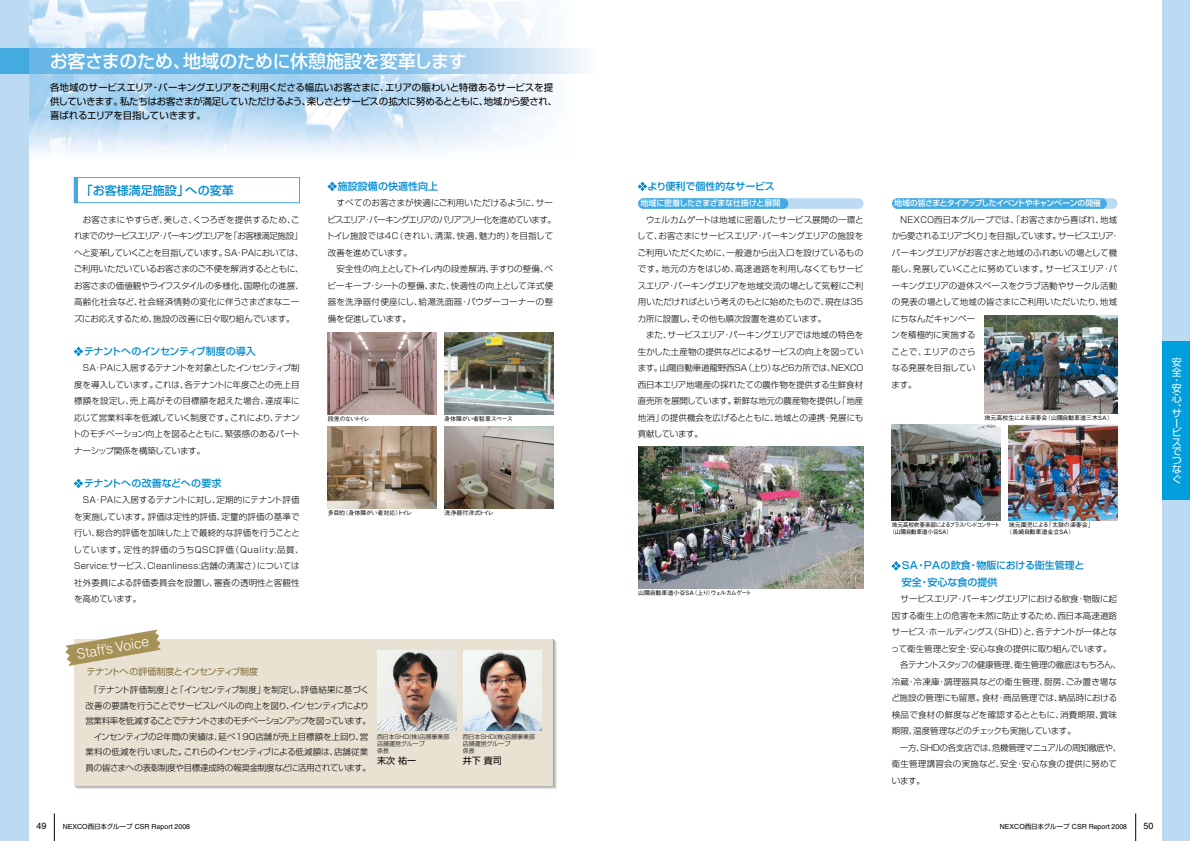
<style>
.page{position:relative;width:1190px;height:841px;background:#fff}
.page>*{position:absolute;margin:0;border:0;box-sizing:border-box;transform-origin:0 0}
.t1{font:500 18px "Shin Go";letter-spacing:-.01em;color:#fff}
.t2{font:300 14px "Helvetica";color:#fff}
.t3{font:500 12px "Shin Go";color:#0089cf}
.t4{font:500 10px/16.5px "Shin Go";color:#0089cf}
.t5{font:500 10px "Shin Go";letter-spacing:-.02em;color:#0089cf}
.t6{font:10px/9.5px "Shin Go";color:#fff}
.t7{font:9.5px/14px "Shin Go";letter-spacing:-.03em;color:#000}
.t8{font:9px "Shin Go";letter-spacing:-.03em;color:#816e3c}
.t9{font:9px "Shin Go";color:#000}
.t10{font:9px "Helvetica";color:#000}
.t11{font:300 8.5px/16.5px "Shin Go";letter-spacing:-.01em;color:#000}
.t12{font:300 8.5px/15.5px "Shin Go";letter-spacing:-.035em;color:#000;text-align:center}
.t13{font:300 8.5px/16.5px "Shin Go";letter-spacing:.015em;color:#000}
.t14{font:300 8.5px "Shin Go";letter-spacing:-.04em;color:#000}
.t15{font:300 8.5px "Shin Go";letter-spacing:.025em;color:#000}
.t16{font:300 8.5px "Shin Go";letter-spacing:-.045em;color:#000}
.t17{font:300 8.5px "Shin Go";letter-spacing:.01em;color:#000}
.t18{font:300 8.5px "Shin Go";letter-spacing:.035em;color:#000}
.t19{font:500 8px "Shin Go";letter-spacing:-.08em;color:#fff}
.t20{font:500 8px "Shin Go";letter-spacing:-.03em;color:#fff}
.t21{font:7px "Helvetica";color:#000}
.t22{font:500 6px/7px "Gothic BBB";color:#000}
.t23{font:300 6px/7px "Shin Go";color:#000}
.t24{font:500 6px/7px "Gothic BBB";letter-spacing:-.11em;color:#000;scale:.95 1}
.t25{font:500 6px "Gothic BBB";letter-spacing:-.05em;color:#000}
.t26{font:500 6px "Gothic BBB";letter-spacing:-.11em;color:#000}
.t27{font:500 6px "Gothic BBB";letter-spacing:-.12em;color:#000}
.s1{font-family:"Shin Go";font-size:6.5px}
</style>
<div class="page">
<img style="left:29px;top:0;width:556px;height:154px">
<div style="left:0;top:0;width:29px;height:841px;background:#bcdaf2"></div>
<div style="left:1163px;top:0;width:27px;height:841px;background:#bcdaf2"></div>
<div style="left:1163px;top:342px;width:27px;height:158px;background:#009edb"></div>
<svg style="left:54px;top:814px;width:1px;height:27px"></svg>
<svg style="left:1136px;top:814px;width:1px;height:27px"></svg>
<div style="left:0;top:48px;width:360px;height:25px;background:#67b6e5"></div>
<div style="left:0;top:48px;width:29px;height:25px;background:#44abe1"></div>
<div style="left:360px;top:48px;width:236px;height:25px;background:linear-gradient(to right,#6bb4e5,#faf9fd)"></div>
<img style="left:984px;top:316px;width:133px;height:97px">
<img style="left:638px;top:446px;width:225px;height:143px">
<img style="left:444px;top:333px;width:109px;height:82px">
<img style="left:328px;top:333px;width:109px;height:82px">
<img style="left:328px;top:426px;width:109px;height:83px">
<img style="left:444px;top:426px;width:109px;height:83px">
<div style="left:74px;top:639px;width:479px;height:146px;background:#e9e2d3"></div>
<img style="left:463px;top:650px;width:79px;height:81px">
<img style="left:378px;top:650px;width:78px;height:81px">
<img style="left:892px;top:425px;width:108px;height:95px">
<img style="left:1009px;top:425px;width:108px;height:95px">
<div style="left:638px;top:198px;width:225px;height:11px;background:#bcdaf2;border-radius:5px"></div>
<div style="left:638px;top:198px;width:150px;height:11px;background:#44abe1;border-radius:5px"></div>
<div style="left:892px;top:198px;width:225px;height:11px;background:#bcdaf2;border-radius:5px"></div>
<div style="left:892px;top:198px;width:215px;height:11px;background:#44abe1;border-radius:5px"></div>
<div style="left:74px;top:177px;width:226px;height:26px;border:1px solid #44abe1"></div>
<hr style="left:74px;top:178px;width:4px;height:25px;background:#44abe1">
<svg style="left:327px;top:182px;width:10px;height:9px"></svg>
<svg style="left:891px;top:561px;width:10px;height:10px"></svg>
<svg style="left:74px;top:347px;width:9px;height:9px"></svg>
<svg style="left:74px;top:479px;width:9px;height:9px"></svg>
<svg style="left:638px;top:182px;width:9px;height:9px"></svg>
<svg style="left:65px;top:630px;width:96px;height:36px"></svg>
<h1 class="t1" style="left:50px;top:55px;width:418px">お客さまのため、地域のために休憩施設を変革します</h1>
<p class="t7" style="left:50px;top:81px;width:509px">各地域のサービスエリア・パーキングエリアをご利用くださる幅広いお客さまに、エリアの賑わいと特徴あるサービスを提供していきます。私たちはお客さまが満足していただけるよう、楽しさとサービスの拡大に努めるとともに、地域から愛され、喜ばれるエリアを目指していきます。</p>
<h3 class="t3" style="left:81px;top:186px;width:155px">「お客様満足施設」への変革</h3>
<p class="t11" style="left:74px;top:213px;width:231px">　お客さまにやすらぎ、美しさ、くつろぎを提供するため、これまでのサービスエリア・パーキングエリアを「お客様満足施設」へと変革していくことを目指しています。SA・PAにおいては、ご利用いただいているお客さまのご不便を解消するとともに、お客さまの価値観やライフスタイルの多様化、国際化の進展、高齢化社会など、社会経済情勢の変化に伴うさまざまなニーズにお応えするため、施設の改善に日々取り組んでいます。</p>
<p class="t5" style="left:74px;top:347px;width:183px">　テナントへのインセンティブ制度の導入</p>
<p class="t11" style="left:72px;top:361px;width:229px;text-align:justify">　SA・PAに入居するテナントを対象としたインセンティブ制度を導入しています。これは、各テナントに年度ごとの売上目標額を設定し、売上高がその目標額を超えた場合、達成率に応じて営業料率を低減していく制度です。これにより、テナントのモチベーション向上を図るとともに、緊張感のあるパートナーシップ関係を構築しています。</p>
<p class="t4" style="left:84px;top:476px;width:139px">テナントへの改善などへの要求</p>
<p class="t13" style="left:73px;top:493px;width:232px">　SA・PAに入居するテナントに対し、定期的にテナント評価を実施しています。評価は定性的評価、定量的評価の基準で行い、総合的評価を加味した上で最終的な評価を行うこととしています。定性的評価のうちQSC評価（Quality:品質、<br>Service:サービス、Cleanliness:店舗の清潔さ）については社外委員による評価委員会を設置し、審査の透明性と客観性を高めています。</p>
<h2 class="t2" style="left:76px;top:649px;width:75px;rotate:-10deg">Staff's Voice</h2>
<p class="t8" style="left:87px;top:668px;width:173px">テナントへの評価制度とインセンティブ制度</p>
<p class="t4" style="left:328px;top:179px;width:112px">　施設設備の快適性向上</p>
<p class="t11" style="left:326px;top:196px;width:231px">　すべてのお客さまが快適にご利用いただけるように、サービスエリア・パーキングエリアのバリアフリー化を進めています。トイレ施設では4Ｃ（きれい、清潔、快適、魅力的）を目指して改善を進めています。<br>　安全性の向上としてトイレ内の段差解消、手すりの整備、ベビーキープ・シートの整備、また、快適性の向上として洋式便器を洗浄器付便座にし、給湯洗面器・パウダーコーナーの整備を促進しています。</p>
<p class="t27" style="left:328px;top:417px;width:43px">段差のないトイレ</p>
<p class="t25" style="left:444px;top:417px;width:70px">身体障がい者駐車スペース</p>
<p class="t25" style="left:328px;top:511px;width:86px">多目的（身体障がい者対応）トイレ</p>
<p class="t22" style="left:444px;top:510px;width:51px">洗浄器付洋式トイレ</p>
<p class="t12" style="left:86px;top:684px;width:287px">「テナント評価制度」と「インセンティブ制度」を制定し、評価結果に基づく改善の要請を行うことでサービスレベルの向上を図り、インセンティブにより営業料率を低減することでテナントさまのモチベーションアップを図っています。　インセンティブの2年間の実績は、延べ190店舗が売上目標額を上回り、営業料の低減を行いました。これらのインセンティブによる低減額は、店舗従業員の皆さまへの表彰制度や目標達成時の報奨金制度などに活用されています。</p>
<p class="t23" style="left:377px;top:734px;width:74px">西日本ＳＨＤ(株)店舗事業部店舗運営グループ<br>係長</p>
<p class="t9" style="left:377px;top:757px;width:40px">末次 祐一</p>
<p class="t23" style="left:463px;top:734px;width:74px">西日本ＳＨＤ(株)店舗事業部店舗運営グループ<br>係長</p>
<p class="t9" style="left:463px;top:757px;width:40px">井下 貴司</p>
<p class="t4" style="left:638px;top:179px;width:139px">　より便利で個性的なサービス</p>
<p class="t20" style="left:641px;top:200px;width:141px">地域に密着したさまざまな仕掛けと展開</p>
<p class="t11" style="left:637px;top:213px;width:228px">　ウェルカムゲートは地域に密着したサービス展開の一環として、お客さまにサービスエリア・パーキングエリアの施設をご利用いただくために、一般道から出入口を設けているものです。地元の方をはじめ、高速道路を利用しなくてもサービスエリア・パーキングエリアを地域交流の場として気軽にご利用いただければという考えのもとに始めたもので、現在は35カ所に設置し、その他も順次設置を進めています。<br>　また、サービスエリア・パーキングエリアでは地域の特色を生かした土産物の提供などによるサービスの向上を図っています。山陽自動車道龍野西SA（上り）など6カ所では、NEXCO西日本エリア地場産の採れたての農作物を提供する生鮮食材直売所を展開しています。新鮮な地元の農産物を提供し「地産地消」の提供機会を広げるとともに、地域との連携・発展にも貢献しています。</p>
<p class="t19" style="left:894px;top:200px;width:208px">地域の皆さまとタイアップしたイベントやキャンペーンの開催</p>
<p class="t11" style="left:891px;top:213px;width:230px">　ＮＥＸＣＯ西日本グループでは、「お客さまから喜ばれ、地域から愛されるエリアづくり」を目指しています。サービスエリア・パーキングエリアがお客さまと地域のふれあいの場として機能し、発展していくことに努めています。サービスエリア・パーキングエリアの遊休スペースをクラブ活動やサークル活動の発表の場として地域の皆さまにご利用いただいたり、地域にちなんだキャンペー<br>ンを積極的に実施する<br>ことで、エリアのさら<br>なる発展を目指してい<br>ます。</p>
<p class="t22" style="left:984px;top:415px;width:130px">地元高校生による演奏会（山陽自動車道三木ＳＡ）</p>
<p class="t26" style="left:638px;top:591px;width:115px">山陽自動車道小谷ＳＡ（上り）ウェルカムゲート</p>
<p class="t24" style="left:889px;top:522px;width:118px;text-indent:2px">地元高校吹奏楽部によるブラスバンドコンサート（山陽自動車道小谷ＳＡ）</p>
<p class="t22" style="left:1006px;top:522px;width:89px;text-indent:3px">地元園児による「太鼓の演奏会」（長崎自動車道金立ＳＡ）</p>
<p class="t4" style="left:892px;top:559px;width:194px">　ＳＡ・ＰＡの飲食・物販における衛生管理と　安全・安心な食の提供</p>
<p class="t11" style="left:892px;top:592px;width:227px">　サービスエリア・パーキングエリアにおける飲食・物販に起</p>
<p class="t17" style="left:892px;top:613px;width:227px">因する衛生上の危害を未然に防止するため、西日本高速道路</p>
<p class="t14" style="left:892px;top:629px;width:227px">サービス・ホールディングス（ＳＨＤ）と、各テナントが一体とな</p>
<p class="t11" style="left:891px;top:642px;width:222px">って衛生管理と安全・安心な食の提供に取り組んでいます。</p>
<p class="t16" style="left:900px;top:662px;width:223px">各テナントスタッフの健康管理、衛生管理の徹底はもちろん、</p>
<p class="t15" style="left:892px;top:679px;width:227px">冷蔵・冷凍庫・調理器具などの衛生管理、厨房、ごみ置き場な</p>
<p class="t11" style="left:891px;top:691px;width:228px">ど施設の管理にも留意。食材・商品管理では、納品時における</p>
<p class="t18" style="left:892px;top:712px;width:227px">検品で食材の鮮度などを確認するとともに、消費期限、賞味</p>
<p class="t11" style="left:892px;top:724px;width:186px">期限、温度管理などのチェックも実施しています。</p>
<p class="t14" style="left:892px;top:745px;width:231px">　一方、ＳＨＤの各支店では、危機管理マニュアルの周知徹底や、</p>
<p class="t15" style="left:892px;top:761px;width:227px">衛生管理講習会の実施など、安全・安心な食の提供に努めて</p>
<p class="t11" style="left:892px;top:774px;width:35px">います。</p>
<p class="t10" style="left:36px;top:823px;width:12px">49</p>
<p class="t21" style="left:63px;top:824px;width:129px">NEXCO<span class="s1">西日本グループ</span> CSR Report 2008</p>
<p class="t21" style="left:1000px;top:824px;width:129px">NEXCO<span class="s1">西日本グループ</span> CSR Report 2008</p>
<p class="t10" style="left:1144px;top:823px;width:12px">50</p>
<p class="t6" style="left:1172px;top:359px;width:11px;line-height:10px">安全</p>
<p class="t6" style="left:1172px;top:377px;width:11px;line-height:7.7px">・安</p>
<p class="t6" style="left:1172px;top:394px;width:11px;line-height:10.1px">心、</p>
<p class="t6" style="left:1172px;top:409px;width:11px;text-align:justify">サービスでつなぐ</p>
</div>
